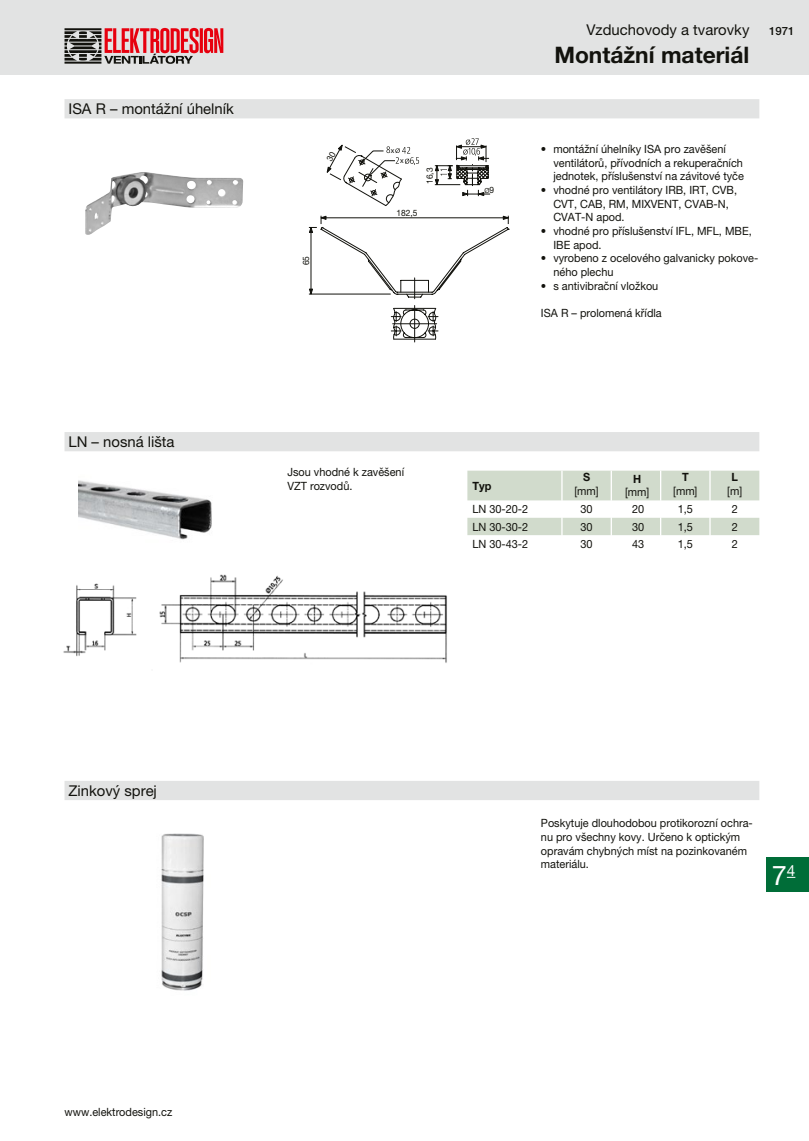
<style>
.page{position:relative;width:809px;height:1141px;background:#fff}
.page>*{position:absolute;margin:0;border:0;box-sizing:border-box;transform-origin:0 0}
.t1{font:27.12px "Helvetica Neue LT Pro";color:#fff}
.t2{font:700 22.75px "Helvetica Neue LT Pro";color:#12120d}
.t3{font:14.88px "Helvetica Neue LT Pro";color:#12120d}
.t4{font:11.38px/13.7px "Helvetica Neue LT Pro";color:#12120d;scale:.96 1}
.t5{font:700 11.38px "Helvetica Neue LT Pro";color:#12120d;scale:.96 1}
.t6{font:500 11.38px "Helvetica Neue LT Pro";color:#12120d}
.t7{font:8.75px "Helvetica Neue LT Pro";color:#12120c;scale:.96 1}
.t8{font:7.88px "Myriad Pro";color:#12120d}
.t9{font:7px "Helvetica Neue LT Pro";color:#12120c;scale:.96 1}
.s1{font-size:8.75px}
</style>
<div class="page">
<div style="left:0;top:0;width:809px;height:74px;background:#e2e3e3"></div>
<div style="left:766px;top:858px;width:43px;height:34px;background:#006d38"></div>
<svg style="left:64px;top:28px;width:159px;height:36px"></svg>
<div style="left:64px;top:99px;width:695px;height:19px;background:#e2e3e3"></div>
<div style="left:64px;top:432px;width:695px;height:19px;background:#e2e3e3"></div>
<img style="left:78px;top:480px;width:134px;height:60px">
<img style="left:63px;top:574px;width:384px;height:89px">
<svg style="left:467px;top:471px;width:292px;height:64px"></svg>
<div style="left:64px;top:781px;width:695px;height:19px;background:#e2e3e3"></div>
<img style="left:161px;top:833px;width:43px;height:158px">
<img style="left:85px;top:172px;width:158px;height:63px">
<hr style="left:414px;top:305px;width:1px;height:37px;background:#12120d">
<svg style="left:309px;top:138px;width:200px;height:202px"></svg>
<h3 class="t3" style="left:68px;top:100px;width:167px">ISA R – montážní úhelník</h3>
<h3 class="t3" style="left:68px;top:433px;width:108px">LN – nosná lišta</h3>
<p class="t7" style="left:301px;top:265px;width:11px;rotate:-90deg">65</p>
<p class="t8" style="left:391px;top:146px;width:5px">x</p>
<p class="t8" style="left:400px;top:156px;width:5px">x</p>
<p class="t7" style="left:424px;top:184px;width:19px;rotate:-90deg">16,3</p>
<p class="t7" style="left:396px;top:207px;width:23px">182,5</p>
<p class="t9" style="left:484px;top:186px;width:12px">Ø<span class="s1">9</span></p>
<h3 class="t3" style="left:586px;top:21px;width:164px">Vzduchovody a tvarovky</h3>
<p class="t6" style="left:769px;top:25px;width:27px">1971</p>
<h2 class="t2" style="left:554px;top:41px;width:196px">Montážní materiál</h2>
<p class="t4" style="left:553px;top:142px;width:200px;text-indent:-12px">• montážní úhelníky ISA pro zavěšení ventilátorů, přívodních a rekuperačních jednotek, příslušenství na závitové tyče</p>
<p class="t4" style="left:553px;top:183px;width:193px;text-indent:-12px">• vhodné pro ventilátory IRB, IRT, CVB,<br>CVT, CAB, RM, MIXVENT, CVAB-N,<br>CVAT-N apod.</p>
<p class="t4" style="left:553px;top:224px;width:208px;text-indent:-12px">• vhodné pro příslušenství IFL, MFL, MBE,<br>IBE apod.</p>
<p class="t4" style="left:553px;top:251px;width:215px;text-indent:-12px">• vyrobeno z ocelového galvanicky pokove&shy;ného plechu</p>
<p class="t4" style="left:541px;top:279px;width:124px">• s antivibrační vložkou</p>
<p class="t4" style="left:541px;top:306px;width:127px">ISA R – prolomená křídla</p>
<p class="t4" style="left:287px;top:465px;width:123px">Jsou vhodné k zavěšení<br>VZT rozvodů.</p>
<p class="t5" style="left:472px;top:478px;width:21px">Typ</p>
<p class="t5" style="left:583px;top:470px;width:9px">S</p>
<p class="t4" style="left:574px;top:484px;width:27px">[mm]</p>
<p class="t5" style="left:633px;top:472px;width:10px">H</p>
<p class="t4" style="left:625px;top:485px;width:27px">[mm]</p>
<p class="t5" style="left:682px;top:470px;width:8px">T</p>
<p class="t4" style="left:673px;top:484px;width:27px">[mm]</p>
<p class="t5" style="left:731px;top:470px;width:8px">L</p>
<p class="t4" style="left:727px;top:484px;width:17px">[m]</p>
<p class="t4" style="left:472px;top:502px;width:60px">LN 30-20-2</p>
<p class="t4" style="left:580px;top:502px;width:14px">30</p>
<p class="t4" style="left:632px;top:502px;width:14px">20</p>
<p class="t4" style="left:677px;top:502px;width:17px">1,5</p>
<p class="t4" style="left:732px;top:502px;width:8px">2</p>
<p class="t4" style="left:472px;top:519px;width:60px">LN 30-30-2</p>
<p class="t4" style="left:580px;top:519px;width:14px">30</p>
<p class="t4" style="left:632px;top:519px;width:14px">30</p>
<p class="t4" style="left:677px;top:519px;width:17px">1,5</p>
<p class="t4" style="left:732px;top:519px;width:8px">2</p>
<p class="t4" style="left:472px;top:537px;width:60px">LN 30-43-2</p>
<p class="t4" style="left:580px;top:537px;width:14px">30</p>
<p class="t4" style="left:632px;top:537px;width:14px">43</p>
<p class="t4" style="left:677px;top:537px;width:17px">1,5</p>
<p class="t4" style="left:732px;top:537px;width:8px">2</p>
<h3 class="t3" style="left:68px;top:782px;width:90px">Zinkový sprej</h3>
<p class="t4" style="left:64px;top:1105px;width:114px">www.elektrodesign.cz</p>
<p class="t4" style="left:541px;top:816px;width:222px">Poskytuje dlouhodobou protikorozní ochra&shy;nu pro všechny kovy. Určeno k optickým opravám chybných míst na pozinkovaném materiálu.</p>
<h1 class="t1" style="left:771px;top:859px;width:25px">7<sup>4</sup></h1>
</div>
